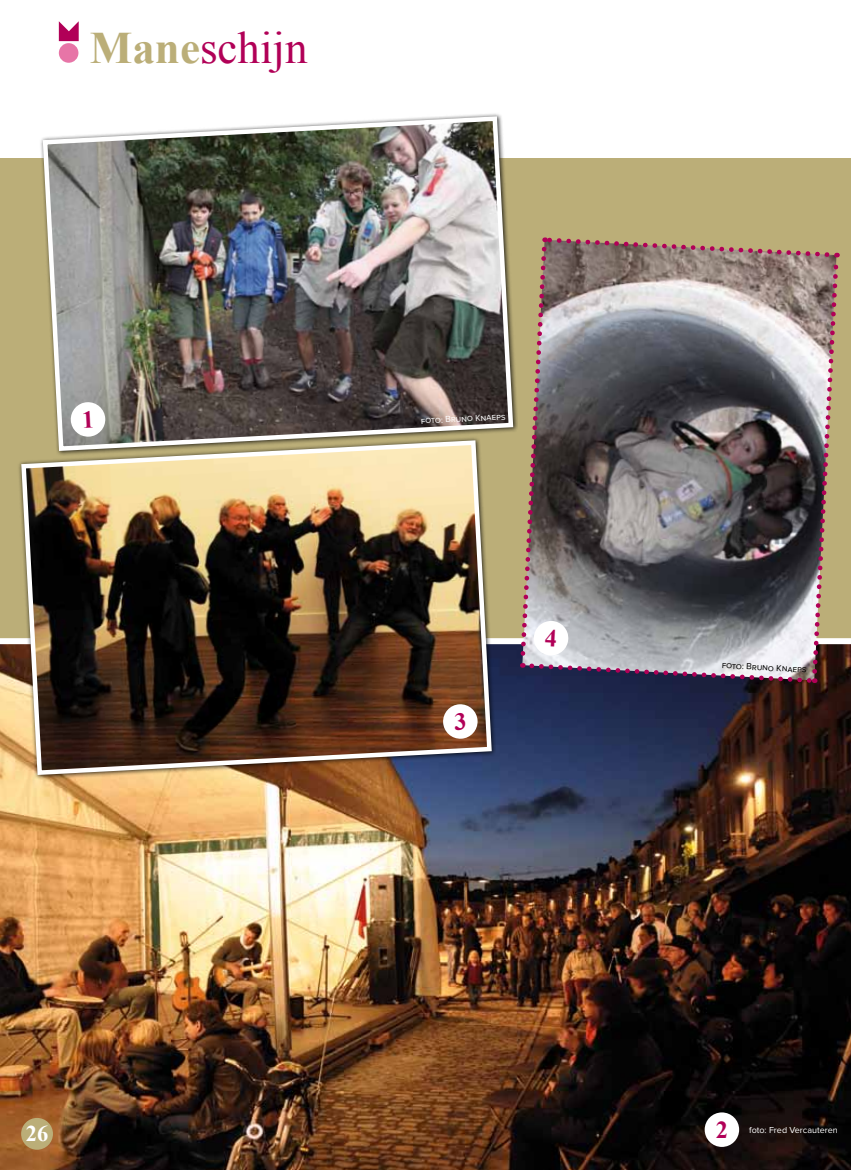
<style>
.page{position:relative;width:851px;height:1170px;background:#fff}
.page>*{position:absolute;margin:0;border:0;box-sizing:border-box;transform-origin:0 0}
.t1{font:45px "Times New Roman";color:#b10057}
.t2{font:700 24.3px "Times New Roman";color:#b10057}
.t3{font:700 22.5px "Times New Roman";color:#fff}
.t4{font:9px "Proxima Nova";color:#fff}
.t5{font:9px "Proxima Nova";color:#000}
.s1{font-weight:700;color:#bbae78}
</style>
<div class="page">
<div style="left:0;top:158px;width:850px;height:772px;background:#bbae78"></div>
<img style="left:0;top:638px;width:850px;height:531px">
<svg style="left:59px;top:21px;width:20px;height:20px"></svg>
<div style="left:59px;top:43px;width:19px;height:20px;background:#e775a7;border-radius:50%"></div>
<div style="left:21px;top:1117px;width:32px;height:32px;background:#bbae78;border-radius:50%"></div>
<img style="left:19px;top:455px;width:475px;height:322px">
<img style="left:40px;top:114px;width:475px;height:339px">
<div style="left:704px;top:1112px;width:35px;height:34px;background:#fff;border-radius:50%"></div>
<svg style="left:70px;top:401px;width:36px;height:36px"></svg>
<svg style="left:442px;top:703px;width:36px;height:36px"></svg>
<svg style="left:517px;top:237px;width:324px;height:448px;background:#7e7976"></svg>
<h1 class="t1" style="left:90px;top:17px;width:219px"><span class="s1">Mane</span>schijn</h1>
<p class="t4" style="left:420px;top:415px;width:86px;rotate:-3deg">foto: Bruno Knaeps</p>
<p class="t5" style="left:722px;top:660px;width:86px;rotate:3deg">foto: Bruno Knaeps</p>
<h2 class="t2" style="left:715px;top:1112px;width:14px">2</h2>
<h3 class="t3" style="left:26px;top:1118px;width:24px">26</h3>
<p class="t4" style="left:749px;top:1124px;width:90px">foto: Fred Vercauteren</p>
</div>
